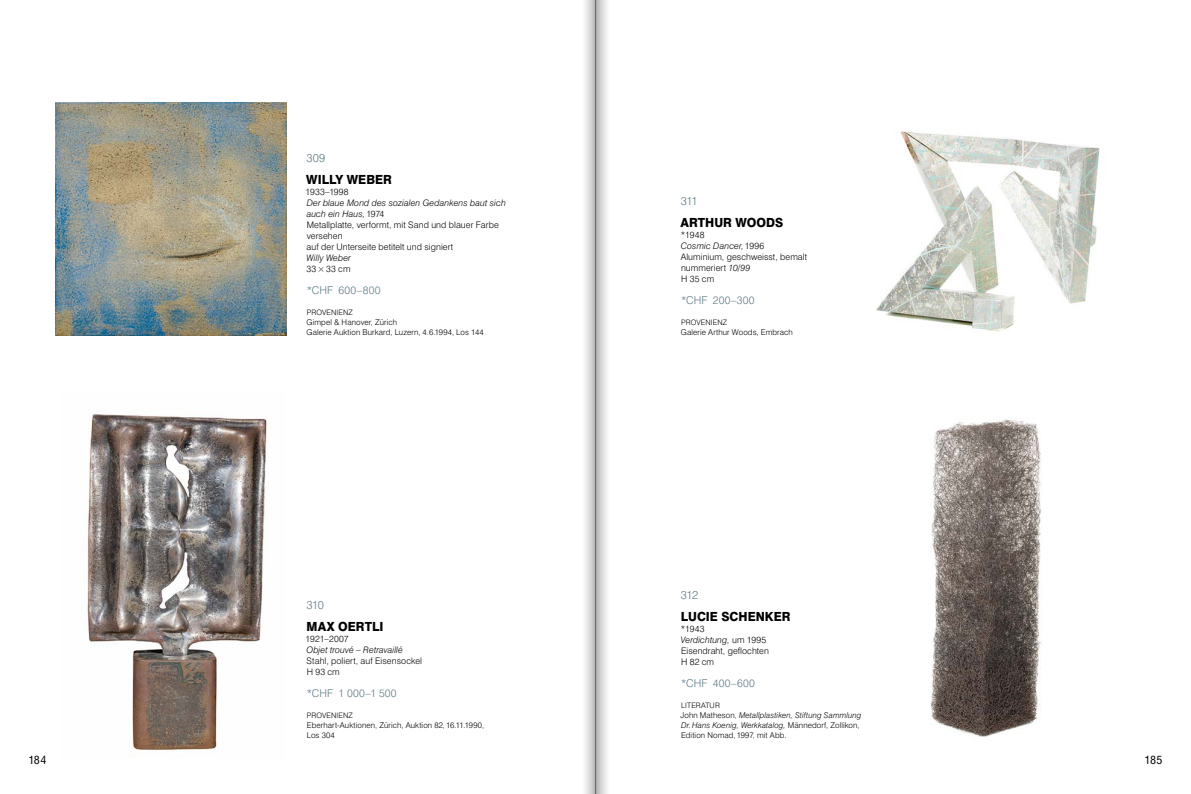
<style>
.page{position:relative;width:1191px;height:794px;background:#fff}
.page>*{position:absolute;margin:0;border:0;box-sizing:border-box;transform-origin:0 0}
.t1{font:800 12.6px "Swiss 721 BT";color:#000;scale:.95 1}
.t2{font:300 11.5px "Swiss 721 BT";letter-spacing:-.03em;color:#5e7b87}
.t3{font:condensed 11px "Swiss 721 BT";color:#000;scale:1.1 1}
.t4{font:300 10.8px "Swiss 721 BT";letter-spacing:.015em;color:#5e7b87}
.t5{font:300 9px/11px "Swiss 721 BT";letter-spacing:.01em;color:#000}
.t6{font:italic 300 9px "Swiss 721 BT";letter-spacing:.01em;color:#000}
.t7{font:300 8px/10px "Swiss 721 BT";letter-spacing:.015em;color:#000}
.t8{font:italic 300 8px/10px "Swiss 721 BT";letter-spacing:.015em;color:#000}
.t9{font:300 7.5px "Swiss 721 BT";letter-spacing:.015em;color:#000}
.s1{font-style:italic}
.s2{font-style:normal}
</style>
<div class="page">
<img style="left:876px;top:131px;width:224px;height:200px">
<img style="left:930px;top:419px;width:111px;height:318px">
<img style="left:55px;top:103px;width:231px;height:232px">
<img style="left:87px;top:414px;width:180px;height:337px">
<svg style="left:585px;top:0;width:10px;height:794px;background:#d6d7d7"></svg>
<svg style="left:595px;top:0;width:12px;height:794px;background:#c1c2c2"></svg>
<p class="t2" style="left:306px;top:151px;width:20px">309</p>
<h1 class="t1" style="left:306px;top:171px;width:92px">WILLY WEBER</h1>
<p class="t5" style="left:306px;top:186px;width:44px">1933–1998</p>
<p class="t5" style="left:306px;top:197px;width:201px"><span class="s1">Der blaue Mond des sozialen Gedankens baut sich auch ein Haus,</span>1974<br>Metallplatte, verformt, mit Sand und blauer Farbe versehen<br>auf der Unterseite betitelt und signiert</p>
<p class="t6" style="left:307px;top:252px;width:46px">Willy Weber</p>
<p class="t5" style="left:306px;top:263px;width:45px">33×33 cm</p>
<p class="t4" style="left:307px;top:283px;width:75px">*CHF 600–800</p>
<p class="t9" style="left:307px;top:307px;width:47px">PROVENIENZ</p>
<p class="t7" style="left:307px;top:317px;width:179px">Gimpel &amp; Hanover, Zürich<br>Galerie Auktion Burkard, Luzern, 4.6.1994, Los 144</p>
<p class="t2" style="left:306px;top:598px;width:19px">310</p>
<h1 class="t1" style="left:307px;top:618px;width:82px">MAX OERTLI</h1>
<p class="t5" style="left:306px;top:633px;width:44px">1921–2007</p>
<p class="t6" style="left:306px;top:644px;width:98px">Objet trouvé – Retravaillé</p>
<p class="t5" style="left:307px;top:655px;width:117px">Stahl, poliert, auf Eisensockel<br>H 93 cm</p>
<p class="t4" style="left:307px;top:686px;width:91px">*CHF 1 000–1 500</p>
<p class="t9" style="left:307px;top:710px;width:47px">PROVENIENZ</p>
<p class="t7" style="left:307px;top:720px;width:179px">Eberhart-Auktionen, Zürich, Auktion 82,16.11.1990,<br>Los 304</p>
<p class="t2" style="left:681px;top:194px;width:18px">311</p>
<h1 class="t1" style="left:680px;top:214px;width:110px">ARTHUR WOODS</h1>
<p class="t5" style="left:680px;top:229px;width:128px">*1948<br><span class="s1">Cosmic Dancer,</span>1996<br>Aluminium, geschweisst, bemalt nummeriert <span class="s1">10/99<br></span>H 35 cm</p>
<p class="t4" style="left:681px;top:293px;width:75px">*CHF 200–300</p>
<p class="t9" style="left:681px;top:317px;width:47px">PROVENIENZ</p>
<p class="t7" style="left:681px;top:327px;width:113px">Galerie Arthur Woods, Embrach</p>
<p class="t2" style="left:681px;top:588px;width:19px">312</p>
<h1 class="t1" style="left:681px;top:608px;width:117px">LUCIE SCHENKER</h1>
<p class="t5" style="left:681px;top:623px;width:90px">*1943<br><span class="s1">Verdichtung,</span> um 1995<br>Eisendraht, geflochten<br>H 82 cm</p>
<p class="t4" style="left:681px;top:676px;width:75px">*CHF 400–600</p>
<p class="t9" style="left:681px;top:700px;width:40px">LITERATUR</p>
<p class="t8" style="left:680px;top:710px;width:182px"><span class="s2">John Matheson,</span> Metallplastiken, Stiftung Sammlung<br>Dr.Hans Koenig, Werkkatalog, <span class="s2">Männedorf, Zollikon,<br>Edition Nomad,1997, mit Abb.</span></p>
<p class="t3" style="left:28px;top:753px;width:18px">184</p>
<p class="t3" style="left:1144px;top:753px;width:18px">185</p>
</div>
